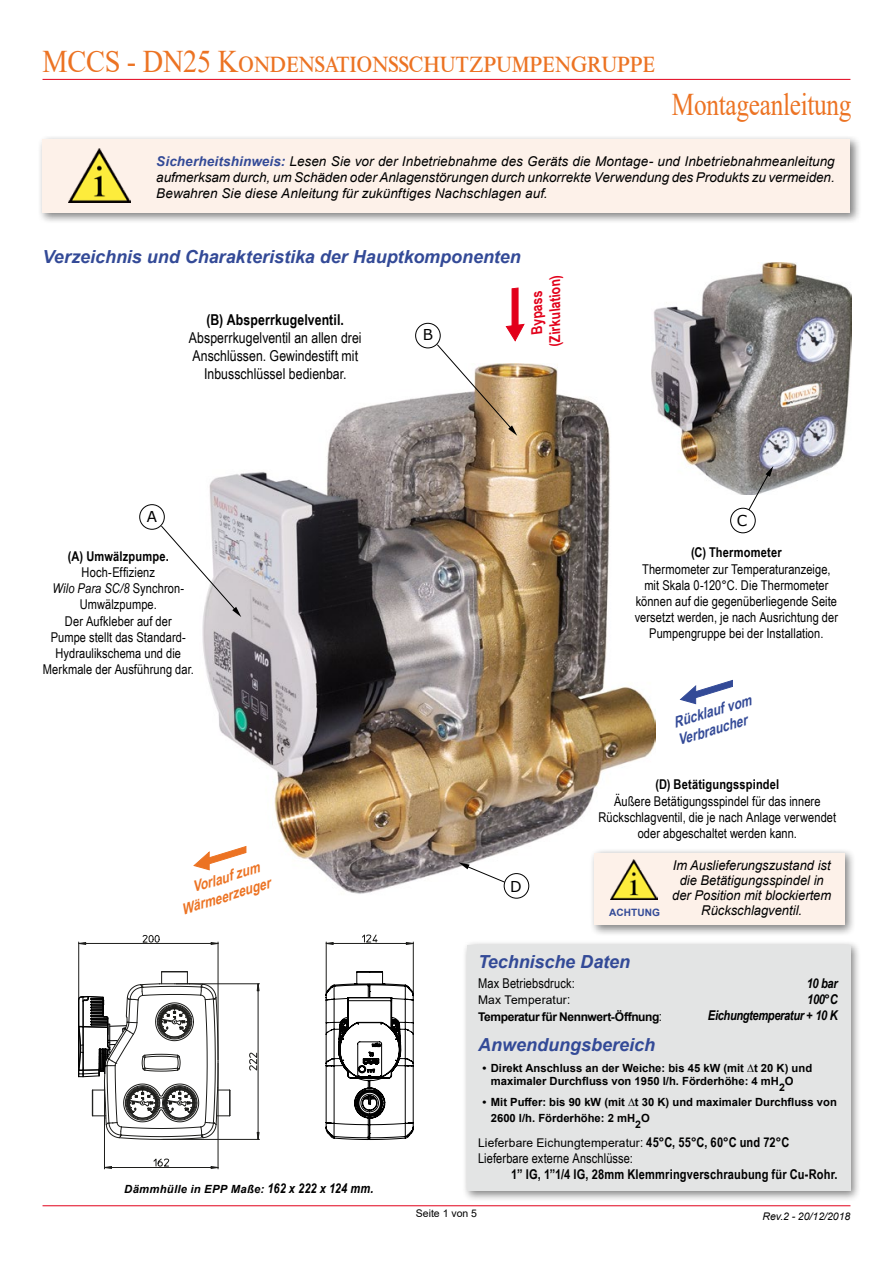
<style>
.page{position:relative;width:893px;height:1263px;background:#fff}
.page>*{position:absolute;margin:0;border:0;box-sizing:border-box;transform-origin:0 0}
.t1{font:31.5px "Times New Roman";letter-spacing:-.01em;color:#ec7323;scale:.9 1}
.t2{font:31.5px "Times New Roman";letter-spacing:-.01em;color:#ec7323;scale:.8 1}
.t3{font:italic 700 18px "Arial";color:#334a97}
.t4{font:15px/18px "Arial Narrow";color:#000;text-align:center}
.t5{font:italic 700 15px/18px "Arial Narrow";color:#ec7323}
.t6{font:italic 700 15px/18px "Arial Narrow";color:#334a97}
.t7{font:700 15px "Arial Narrow";letter-spacing:.01em;color:#000}
.t8{font:700 15px/18px "Arial Narrow";color:#e2001a;text-align:center}
.t9{font:15px "Verdana";color:#000}
.t10{font:13.5px/16.2px "Arial Narrow";letter-spacing:.005em;color:#000;text-align:center}
.t11{font:italic 13.5px/16.2px "Arial";color:#000;text-align:justify}
.t12{font:700 13.5px "Arial Narrow";letter-spacing:.015em;color:#000}
.t13{font:italic 13.5px/15px "Arial";color:#000;text-align:center;scale:.96 1}
.t14{font:italic 700 13.5px/16.2px "Arial Narrow";letter-spacing:-.025em;color:#000;text-align:right}
.t15{font:12px "Arial";letter-spacing:.01em;color:#000}
.t16{font:700 12px/16.2px "Arial";letter-spacing:-.035em;color:#000}
.t17{font:700 11.25px/12.8px "Arial";color:#000}
.t18{font:italic 700 11.25px "Arial";letter-spacing:.025em;color:#000}
.t19{font:italic 10.5px "Arial";color:#000}
.t20{font:10.5px "Arial";color:#000}
.t21{font:700 10.5px "Arial";color:#000}
.t22{font:700 10.2px "Arial";letter-spacing:.005em;color:#334a97}
.s1{font-weight:700;color:#334a97}
.s2{font-style:italic}
.s3{font-family:"Arial Narrow";font-size:13.5px}
.s4{font-weight:400}
.s5{font-family:"Arial Narrow";font-weight:400;font-size:13.5px}
.s6{font-family:"Arial Narrow";font-weight:700;font-size:13.5px}
</style>
<div class="page">
<hr style="left:43px;top:79px;width:807px;height:1px;background:#e2001a">
<hr style="left:43px;top:1205px;width:807px;height:1px;background:#e2001a">
<img style="left:202px;top:364px;width:454px;height:532px">
<img style="left:652px;top:262px;width:199px;height:233px">
<svg style="left:680px;top:680px;width:53px;height:25px"></svg>
<svg style="left:194px;top:846px;width:52px;height:29px"></svg>
<div style="left:139px;top:504px;width:26px;height:26px;border:1px solid #000;border-radius:50%"></div>
<svg style="left:161px;top:525px;width:80px;height:92px"></svg>
<div style="left:415px;top:323px;width:26px;height:25px;border:1px solid #000;border-radius:50%"></div>
<svg style="left:436px;top:288px;width:89px;height:148px"></svg>
<div style="left:730px;top:508px;width:26px;height:25px;border:1px solid #000;border-radius:50%"></div>
<svg style="left:748px;top:466px;width:25px;height:44px"></svg>
<div style="left:504px;top:873px;width:25px;height:26px;border:1px solid #000;border-radius:50%"></div>
<svg style="left:458px;top:862px;width:47px;height:21px"></svg>
<div style="left:462px;top:940px;width:400px;height:262px;background:#000;opacity:.5"></div>
<div style="left:467px;top:945px;width:383px;height:246px;background:#e3e4e4"></div>
<div style="left:589px;top:848px;width:267px;height:88px;background:#000;opacity:.5"></div>
<div style="left:594px;top:853px;width:250px;height:72px;background:#fdf1e9"></div>
<img style="left:610px;top:859px;width:47px;height:41px">
<div style="left:37px;top:134px;width:825px;height:90px;background:#000;opacity:.5"></div>
<div style="left:43px;top:139px;width:807px;height:74px;background:#fdf1e9"></div>
<img style="left:68px;top:148px;width:63px;height:54px">
<hr style="left:258px;top:984px;width:1px;height:155px;background:#1d1d1b">
<hr style="left:163px;top:1139px;width:96px;height:1px;background:#1d1d1b">
<hr style="left:176px;top:983px;width:83px;height:1px;background:#1d1d1b">
<svg style="left:249px;top:1052px;width:8px;height:19px"></svg>
<hr style="left:326px;top:943px;width:87px;height:1px;background:#1d1d1b">
<hr style="left:326px;top:942px;width:1px;height:52px;background:#1d1d1b">
<hr style="left:413px;top:942px;width:1px;height:52px;background:#1d1d1b">
<svg style="left:362px;top:934px;width:16px;height:9px"></svg>
<hr style="left:104px;top:1167px;width:114px;height:1px;background:#1d1d1b">
<hr style="left:218px;top:1063px;width:1px;height:106px;background:#1d1d1b">
<hr style="left:104px;top:1082px;width:1px;height:87px;background:#1d1d1b">
<svg style="left:153px;top:1158px;width:16px;height:9px"></svg>
<hr style="left:83px;top:943px;width:135px;height:1px;background:#1d1d1b">
<hr style="left:218px;top:942px;width:1px;height:118px;background:#1d1d1b">
<hr style="left:78px;top:942px;width:1px;height:94px;background:#1d1d1b">
<svg style="left:325px;top:971px;width:89px;height:169px"></svg>
<svg style="left:78px;top:971px;width:153px;height:169px"></svg>
<svg style="left:142px;top:935px;width:18px;height:8px"></svg>
<h1 class="t1" style="left:43px;top:39px;width:682px">MCCS - DN25 Kondensationsschutzpumpengruppe</h1>
<h1 class="t2" style="left:672px;top:82px;width:226px">Montageanleitung</h1>
<p class="t11" style="left:156px;top:153px;width:680px"><span class="s1">Sicherheitshinweis:</span> Lesen Sie vor der Inbetriebnahme des Geräts die Montage- und Inbetriebnahmeanleitung aufmerksam durch, um Schäden oder Anlagenstörungen durch unkorrekte Verwendung des Produkts zu vermeiden.<br>Bewahren Sie diese Anleitung für zukünftiges Nachschlagen auf.</p>
<h2 class="t3" style="left:43px;top:244px;width:480px">Verzeichnis und Charakteristika der Hauptkomponenten</h2>
<p class="t7" style="left:207px;top:308px;width:139px">(B) Absperrkugelventil.</p>
<p class="t4" style="left:189px;top:328px;width:174px">Absperrkugelventil an allen drei<br>Anschlüssen. Gewindestift mit<br>Inbusschlüssel bedienbar.</p>
<p class="t9" style="left:423px;top:324px;width:12px">B</p>
<p class="t8" style="left:527px;top:346px;width:75px;rotate:-90deg">Bypass (Zirkulation)</p>
<p class="t9" style="left:147px;top:506px;width:12px">A</p>
<p class="t12" style="left:68px;top:546px;width:102px">(A) Umwälzpumpe.</p>
<p class="t10" style="left:43px;top:564px;width:153px">Hoch-Effizienz<br><span class="s2">Wilo Para SC/8</span> Synchron-<br>Umwälzpumpe.<br>Der Aufkleber auf der<br>Pumpe stellt das Standard-<br>Hydraulikschema und die<br>Merkmale der Ausführung dar.</p>
<p class="t5" style="left:173px;top:883px;width:94px;text-indent:17px;rotate:-17deg">Vorlauf zum<br>Wärmeerzeuger</p>
<p class="t9" style="left:510px;top:876px;width:13px">D</p>
<p class="t9" style="left:737px;top:510px;width:12px">C</p>
<p class="t12" style="left:691px;top:542px;width:92px">(C) Thermometer</p>
<p class="t10" style="left:635px;top:560px;width:205px">Thermometer zur Temperaturanzeige, mit Skala 0-120°C. Die Thermometer können auf die gegenüberliegende Seite versetzt werden, je nach Ausrichtung der Pumpengruppe bei der Installation.</p>
<p class="t6" style="left:670px;top:714px;width:83px;rotate:-17deg">Rücklauf vom<br>Verbraucher</p>
<p class="t12" style="left:655px;top:774px;width:126px">(D) Betätigungsspindel</p>
<p class="t10" style="left:599px;top:792px;width:239px">Äußere Betätigungsspindel für das innere<br>Rückschlagventil, die je nach Anlage verwendet oder abgeschaltet werden kann.</p>
<p class="t22" style="left:609px;top:905px;width:52px">ACHTUNG</p>
<p class="t13" style="left:672px;top:858px;width:167px">Im Auslieferungszustand ist die Betätigungsspindel in der Position mit blockiertem<br>Rückschlagventil.</p>
<p class="t18" style="left:124px;top:1181px;width:251px">Dämmhülle in EPP Maße: <span class="s3">162 x 222 x 124 mm.</span></p>
<h2 class="t3" style="left:478px;top:949px;width:154px">Technische Daten</h2>
<p class="t10" style="left:478px;top:975px;width:98px">Max Betriebsdruck:</p>
<p class="t16" style="left:478px;top:992px;width:185px"><span class="s4">Max Temperatur</span><span class="s5">:<br></span>Temperatur für Nennwert-Öffnung<span class="s5">:</span></p>
<h2 class="t3" style="left:478px;top:1032px;width:179px">Anwendungsbereich</h2>
<p class="t17" style="left:491px;top:1062px;width:323px;text-indent:-9px">• Direkt Anschluss an der Weiche: bis 45 kW (mit ∆t 20 K) und maximaler Durchfluss von 1950 l/h. Förderhöhe: 4 mH</p>
<p class="t21" style="left:779px;top:1080px;width:7px">2</p>
<p class="t14" style="left:708px;top:974px;width:131px">10 bar<br>100°C<br>Eichungtemperatur + 10 K</p>
<p class="t17" style="left:785px;top:1074px;width:10px">O</p>
<p class="t17" style="left:491px;top:1094px;width:348px;line-height:16.2px;text-indent:-9px">• Mit Puffer: bis 90 kW (mit ∆t 30 K) und maximaler Durchfluss von<br>2600 l/h. Förderhöhe: 2 mH</p>
<p class="t21" style="left:635px;top:1117px;width:7px">2</p>
<p class="t17" style="left:641px;top:1112px;width:10px">O</p>
<p class="t15" style="left:478px;top:1134px;width:313px">Lieferbare Eichungtemperatur<span class="s3">:</span> <span class="s6">45°C, 55°C, 60°C und 72°C</span></p>
<p class="t10" style="left:478px;top:1150px;width:156px">Lieferbare externe Anschlüsse:</p>
<p class="t12" style="left:511px;top:1164px;width:328px">1” IG, 1”1/4 IG, 28mm Klemmringverschraubung für Cu-Rohr.</p>
<p class="t20" style="left:416px;top:1206px;width:63px">Seite 1 von 5</p>
<p class="t19" style="left:762px;top:1210px;width:89px">Rev.2 - 20/12/2018</p>
</div>
